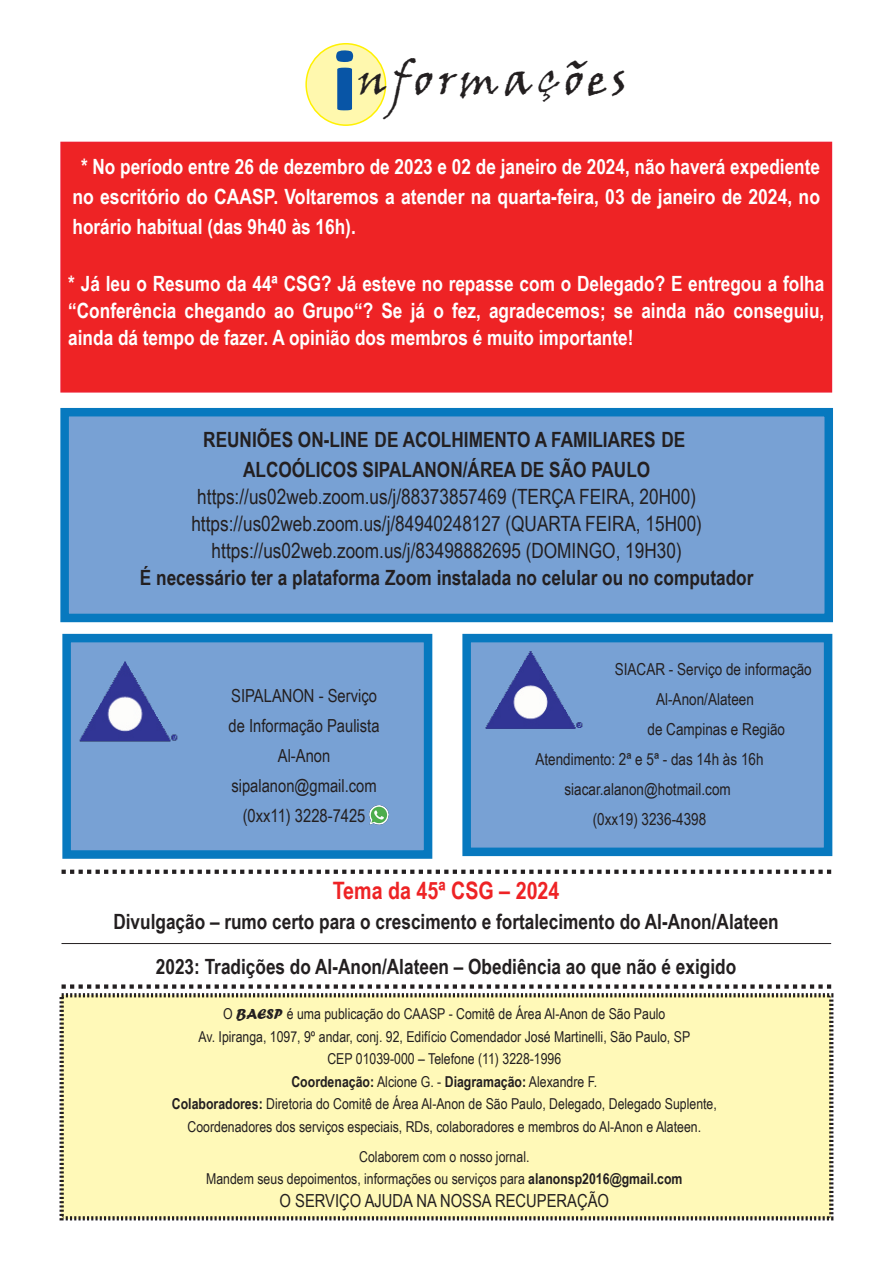
<style>
.page{position:relative;width:893px;height:1263px;background:#fff}
.page>*{position:absolute;margin:0;border:0;box-sizing:border-box;transform-origin:0 0}
.t1{font:45px "Viner Hand ITC";letter-spacing:.1em;color:#231f20}
.t2{font:700 24px "Arial Narrow";color:#ee2325}
.t3{font:700 21px/30px "Arial Narrow";color:#fff;text-align:justify}
.t4{font:700 21px/45px "Arial Narrow";color:#231f20;text-align:center}
.t5{font:21px/27px "Arial Narrow";color:#231f20;text-align:center}
.t6{font:18px/30px "Arial Narrow";color:#231f20;text-align:center}
.t7{font:16.5px "Arial Narrow";color:#231f20}
.t8{font:15px/22.5px "Arial Narrow";color:#231f20;text-align:center}
.s1{font-family:"Forte"}
.s2{font-weight:700}
</style>
<div class="page">
<div style="left:467px;top:638px;width:361px;height:214px;background:#78a1d4"></div>
<div style="left:462px;top:634px;width:370px;height:222px;border:9px solid #0779bf"></div>
<div style="left:67px;top:638px;width:361px;height:216px;background:#78a1d4"></div>
<div style="left:62px;top:634px;width:370px;height:225px;border:9px solid #0779bf"></div>
<div style="left:306px;top:44px;width:79px;height:81px;background:#fff8ae;border-radius:50%"></div>
<div style="left:305px;top:43px;width:81px;height:83px;border:2px solid #fff101;border-radius:50%"></div>
<svg style="left:336px;top:50px;width:17px;height:60px"></svg>
<img style="left:79px;top:661px;width:99px;height:81px">
<img style="left:479px;top:635px;width:108px;height:94px">
<div style="left:62px;top:995px;width:769px;height:223px;background:#fff9b8"></div>
<div style="left:60px;top:993px;width:773px;height:227px;border:4px dashed #231f20"></div>
<div style="left:61px;top:142px;width:770px;height:250px;background:#ee2325"></div>
<div style="left:60px;top:142px;width:772px;height:251px;border:2px solid #ee2030"></div>
<div style="left:65px;top:412px;width:764px;height:206px;background:#78a1d4"></div>
<div style="left:60px;top:408px;width:773px;height:214px;border:9px solid #0779bf"></div>
<svg style="left:62px;top:870px;width:769px;height:4px"></svg>
<svg style="left:62px;top:984px;width:769px;height:5px"></svg>
<hr style="left:61px;top:943px;width:770px;height:1px;background:#231f20">
<img style="left:369px;top:805px;width:20px;height:19px">
<h1 class="t1" style="left:358px;top:51px;width:270px">nformações</h1>
<h3 class="t3" style="left:73px;top:151px;width:749px;text-indent:9px">* No período entre 26 de dezembro de 2023 e 02 de janeiro de 2024, não haverá expediente no escritório do CAASP. Voltaremos a atender na quarta-feira, 03 de janeiro de 2024, no horário habitual (das 9h40 às 16h).</h3>
<h3 class="t3" style="left:68px;top:270px;width:757px;line-height:27px">* Já leu o Resumo da 44ª CSG? Já esteve no repasse com o Delegado? E entregou a folha “Conferência chegando ao Grupo“? Se já o fez, agradecemos; se ainda não conseguiu, ainda dá tempo de fazer. A opinião dos membros é muito importante!</h3>
<h3 class="t4" style="left:203px;top:424px;width:484px;line-height:30px">REUNIÕES ON-LINE DE ACOLHIMENTO A FAMILIARES DE<br>ALCOÓLICOS SIPALANON/ÁREA DE SÃO PAULO</h3>
<h3 class="t5" style="left:191px;top:483px;width:512px">https://us02web.zoom.us/j/88373857469 (TERÇA FEIRA, 20H00) https://us02web.zoom.us/j/84940248127 (QUARTA FEIRA, 15H00) https://us02web.zoom.us/j/83498882695 (DOMINGO, 19H30)</h3>
<h3 class="t4" style="left:140px;top:555px;width:615px">É necessário ter a plataforma Zoom instalada no celular ou no computador</h3>
<p class="t6" style="left:229px;top:681px;width:152px">SIPALANON - Serviço de Informação Paulista<br>Al-Anon sipalanon@gmail.com (0xx11) 3228-7425</p>
<p class="t7" style="left:615px;top:659px;width:199px">SIACAR - Serviço de informação</p>
<p class="t7" style="left:656px;top:689px;width:99px">Al-Anon/Alateen</p>
<p class="t7" style="left:647px;top:719px;width:139px">de Campinas e Região</p>
<p class="t7" style="left:535px;top:749px;width:230px">Atendimento: 2ª e 5ª - das 14h às 16h</p>
<p class="t7" style="left:564px;top:779px;width:168px">siacar.alanon@hotmail.com</p>
<p class="t7" style="left:593px;top:809px;width:115px">(0xx19) 3236-4398</p>
<h2 class="t2" style="left:333px;top:876px;width:228px">Tema da 45ª CSG – 2024</h2>
<h3 class="t4" style="left:113px;top:899px;width:667px">Divulgação – rumo certo para o crescimento e fortalecimento do Al-Anon/Alateen<br>2023: Tradições do Al-Anon/Alateen – Obediência ao que não é exigido</h3>
<p class="t8" style="left:172px;top:1003px;width:546px">O <span class="s1">BAESP</span> é uma publicação do CAASP - Comitê de Área Al-Anon de São Paulo<br>Av. Ipiranga, 1097, 9º andar, conj. 92, Edifício Comendador José Martinelli, São Paulo, SP<br>CEP 01039-000 – Telefone (11) 3228-1996<br><span class="s2">Coordenação:</span> Alcione G. - <span class="s2">Diagramação:</span> Alexandre F.<br><span class="s2">Colaboradores:</span> Diretoria do Comitê de Área Al-Anon de São Paulo, Delegado, Delegado Suplente, Coordenadores dos serviços especiais, RDs, colaboradores e membros do Al-Anon e Alateen.</p>
<p class="t8" style="left:206px;top:1145px;width:478px">Colaborem com o nosso jornal.<br>Mandem seus depoimentos, informações ou serviços para <span class="s2">alanonsp2016@gmail.com</span></p>
<p class="t6" style="left:280px;top:1185px;width:331px">O SERVIÇO AJUDA NA NOSSA RECUPERAÇÃO</p>
</div>
